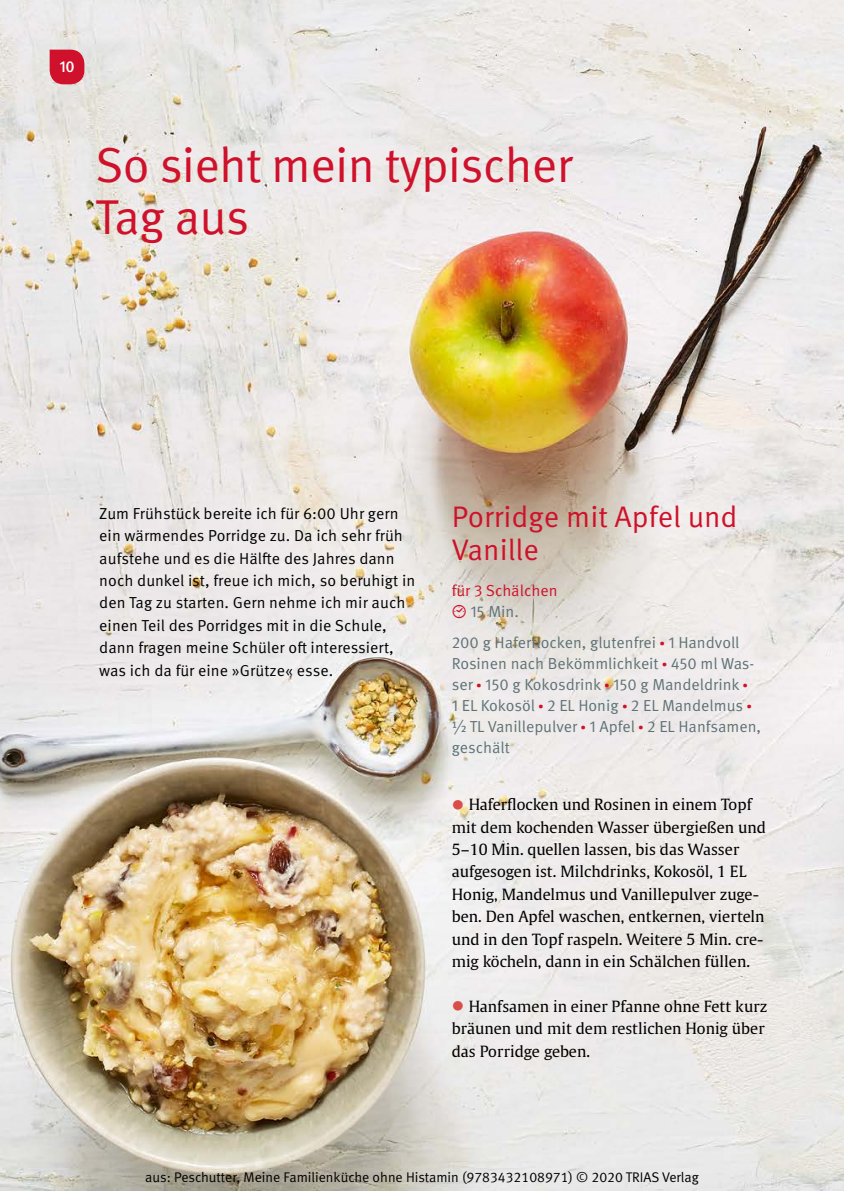
<style>
.page{position:relative;width:844px;height:1191px;background:#fff}
.page>*{position:absolute;margin:0;border:0;box-sizing:border-box;transform-origin:0 0}
.t1{font:49px/52.5px "Meta Pro Norm";letter-spacing:-.015em;color:#cf112b}
.t2{font:29.75px/33.2px "Meta Pro Norm";color:#cf112b}
.t3{font:15.92px/22.4px "Meta Pro Norm";letter-spacing:.005em;color:#000}
.t4{font:15.92px/21px "Meta Pro Norm";color:#5e7276}
.t5{font:15.92px/21px "Meta Pro Norm";color:#cf112b}
.t6{font:500 15.92px "Meta Pro";color:#fff}
.t7{font:15.4px/22.4px "Thieme Gulliver 2011";letter-spacing:.005em;color:#000}
.t8{font:14px "Meta Normal LF";color:#000}
.s1{font-family:"MVS Buttons 2012";font-size:14.88px}
.s2{color:#5e7276}
.s3{font-family:"Thieme Gulliver 2011";font-weight:700;font-size:23.1px;color:#cf112b}
.s4{font-size:17.5px;color:#d84e49}
</style>
<div class="page">
<img style="left:0;top:0;width:843px;height:1191px">
<svg style="left:50px;top:50px;width:34px;height:34px"></svg>
<p class="t6" style="left:59px;top:55px;width:17px">10</p>
<h1 class="t1" style="left:95px;top:135px;width:479px">So sieht mein typischer<br>Tag aus</h1>
<p class="t3" style="left:99px;top:501px;width:317px">Zum Frühstück bereite ich für 6:00 Uhr gern ein wärmendes Porridge zu. Da ich sehr früh aufstehe und es die Hälfte des Jahres dann noch dunkel ist, freue ich mich, so beruhigt in den Tag zu starten. Gern nehme ich mir auch einen Teil des Porridges mit in die Schule, dann fragen meine Schüler oft interessiert, was ich da für eine »Grütze« esse.</p>
<h2 class="t2" style="left:451px;top:498px;width:287px">Porridge mit Apfel und<br>Vanille</h2>
<p class="t5" style="left:451px;top:579px;width:107px">für 3 Schälchen <span class="s1">~</span> <span class="s2">15 Min.</span></p>
<p class="t4" style="left:451px;top:631px;width:311px">200 g Haferflocken, glutenfrei <span class="s3">·</span> 1 Handvoll Rosinen nach Bekömmlichkeit <span class="s3">·</span> 450 ml Was&shy;ser <span class="s3">·</span> 150 g Kokosdrink <span class="s3">·</span> 150 g Mandeldrink <span class="s3">·<br></span>1 EL Kokosöl <span class="s3">·</span> 2 EL Honig <span class="s3">·</span> 2 EL Mandelmus <span class="s3">· </span>½ TL Vanillepulver <span class="s3">·</span> 1 Apfel <span class="s3">·</span> 2 EL Hanfsamen, geschält</p>
<p class="t7" style="left:451px;top:792px;width:316px"><span class="s4">●</span> Haferflocken und Rosinen in einem Topf mit dem kochenden Wasser übergießen und 5–10 Min. quellen lassen, bis das Wasser aufgesogen ist. Milchdrinks, Kokosöl, 1 EL Honig, Mandelmus und Vanillepulver zuge&shy;ben. Den Apfel waschen, entkernen, vierteln und in den Topf raspeln. Weitere 5 Min. cre&shy;mig köcheln, dann in ein Schälchen füllen.</p>
<p class="t7" style="left:451px;top:994px;width:317px"><span class="s4">●</span> Hanfsamen in einer Pfanne ohne Fett kurz bräunen und mit dem restlichen Honig über das Porridge geben.</p>
<p class="t8" style="left:145px;top:1169px;width:555px">aus: Peschutter, Meine Familienküche ohne Histamin (9783432108971) © 2020 TRIAS Verlag</p>
</div>
